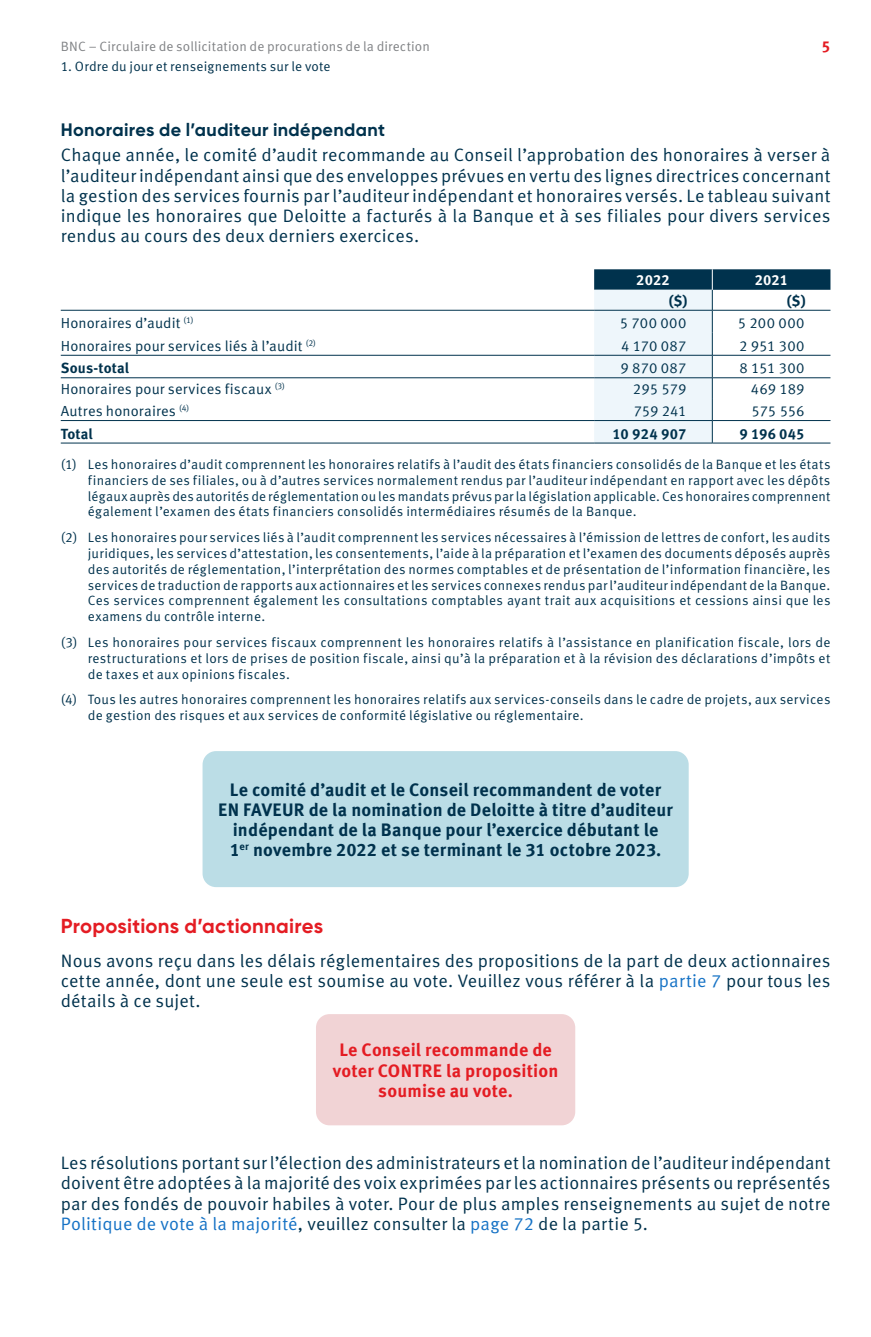
<style>
.page{position:relative;width:871px;height:1337px;background:#fff}
.page>*{position:absolute;margin:0;border:0;box-sizing:border-box;transform-origin:0 0}
._03-Sous-titre_1_-_r{font:700 20.25px "Gilroy";letter-spacing:.01em;color:#e41c23}
.Texte{font:18px/20.2px "Meta Pro Norm";letter-spacing:.015em;color:#00324d;text-align:justify}
.Texte-2{font:700 18px/20.2px "Meta Pro";letter-spacing:.01em;color:#00324d;text-align:center}
.Texte-3{font:700 18px/20.2px "Meta Pro";letter-spacing:.01em;color:#e41c23;text-align:center}
._04-Sous-titre_2{font:700 18px "Gilroy";letter-spacing:.02em;color:#00324d}
.t1{font:700 15.75px "Meta Pro";color:#e41c23}
.Texte-Table_6_5_pt{font:14.62px "Meta Pro Norm";letter-spacing:.01em;color:#00324d}
.Chiffres_6_5{font:14.62px "Meta Pro Norm";letter-spacing:.01em;color:#00324d}
.Texte-Table_6_5_pt-2{font:700 14.62px "Meta Pro";letter-spacing:.01em;color:#00324d}
.Chiffres_6_5-2{font:700 14.62px "Meta Pro";letter-spacing:.015em;color:#00324d}
.Header_6_5_pt{font:700 14.62px "Meta Pro";letter-spacing:.005em;color:#fff}
.Header_6_5_pt-2{font:700 14.62px "Meta Pro";color:#00324d}
.t2{font:13.5px/15.8px "Meta Pro Norm";letter-spacing:.02em;color:#00324d;text-align:justify}
.t3{font:13.5px "Meta Pro Norm";letter-spacing:.005em;color:#808285}
.s1{color:#1572c5}
</style>
<div class="page">
<hr style="left:61px;top:310px;width:533px;height:1px;background:#00324d">
<hr style="left:61px;top:443px;width:533px;height:1px;background:#00324d">
<hr style="left:594px;top:443px;width:118px;height:1px;background:#00324d">
<hr style="left:712px;top:443px;width:118px;height:1px;background:#00324d">
<hr style="left:61px;top:420px;width:533px;height:1px;background:#00324d">
<hr style="left:61px;top:377px;width:533px;height:1px;background:#00324d">
<hr style="left:61px;top:355px;width:533px;height:1px;background:#00324d">
<svg style="left:594px;top:269px;width:236px;height:174px"></svg>
<div style="left:202px;top:751px;width:486px;height:136px;background:#bbdde6;border-radius:14px"></div>
<div style="left:316px;top:1014px;width:259px;height:111px;background:#f1d3d5;border-radius:14px"></div>
<p class="t3" style="left:61px;top:36px;width:371px">BNC – Circulaire de sollicitation de procurations de la direction</p>
<p class="t2" style="left:61px;top:58px;width:271px">1. Ordre du jour et renseignements sur le vote</p>
<p class="t1" style="left:821px;top:35px;width:10px">5</p>
<p class="_04-Sous-titre_2" style="left:61px;top:118px;width:326px">Honoraires de l’auditeur indépendant</p>
<p class="Texte" style="left:61px;top:144px;width:771px">Chaque année, le comité d’audit recommande au Conseil l’approbation des honoraires à verser à l’auditeur indépendant ainsi que des enveloppes prévues en vertu des lignes directrices concernant la gestion des services fournis par l’auditeur indépendant et honoraires versés. Le tableau suivant indique les honoraires que Deloitte a facturés à la Banque et à ses filiales pour divers services rendus au cours des deux derniers exercices.</p>
<p class="Header_6_5_pt" style="left:636px;top:269px;width:35px">2022</p>
<p class="Header_6_5_pt" style="left:755px;top:269px;width:35px">2021</p>
<p class="Header_6_5_pt-2" style="left:668px;top:289px;width:20px">($)</p>
<p class="Header_6_5_pt-2" style="left:787px;top:289px;width:20px">($)</p>
<p class="Texte-Table_6_5_pt" style="left:61px;top:312px;width:134px">Honoraires d’audit <sup>(1)</sup></p>
<p class="Chiffres_6_5" style="left:620px;top:312px;width:68px">5 700 000</p>
<p class="Chiffres_6_5" style="left:737px;top:312px;width:68px">5 200 000</p>
<p class="Texte-Table_6_5_pt" style="left:61px;top:335px;width:257px">Honoraires pour services liés à l’audit <sup>(2)</sup></p>
<p class="Chiffres_6_5" style="left:621px;top:335px;width:67px">4 170 087</p>
<p class="Chiffres_6_5" style="left:739px;top:335px;width:67px">2 951 300</p>
<p class="Texte-Table_6_5_pt-2" style="left:61px;top:357px;width:70px">Sous-total</p>
<p class="Chiffres_6_5" style="left:620px;top:357px;width:67px">9 870 087</p>
<p class="Chiffres_6_5" style="left:739px;top:357px;width:67px">8 151 300</p>
<p class="Texte-Table_6_5_pt" style="left:61px;top:377px;width:226px">Honoraires pour services fiscaux <sup>(3)</sup></p>
<p class="Chiffres_6_5" style="left:633px;top:377px;width:55px">295 579</p>
<p class="Chiffres_6_5" style="left:751px;top:377px;width:55px">469 189</p>
<p class="Texte-Table_6_5_pt" style="left:61px;top:400px;width:130px">Autres honoraires <sup>(4)</sup></p>
<p class="Chiffres_6_5" style="left:634px;top:400px;width:54px">759 241</p>
<p class="Chiffres_6_5" style="left:751px;top:400px;width:55px">575 556</p>
<p class="Texte-Table_6_5_pt-2" style="left:61px;top:422px;width:34px">Total</p>
<p class="Chiffres_6_5-2" style="left:612px;top:422px;width:75px">10 924 907</p>
<p class="Chiffres_6_5-2" style="left:739px;top:422px;width:67px">9 196 045</p>
<p class="t2" style="left:88px;top:456px;width:744px;text-indent:-27px">(1) Les honoraires d’audit comprennent les honoraires relatifs à l’audit des états financiers consolidés de la Banque et les états financiers de ses filiales, ou à d’autres services normalement rendus par l’auditeur indépendant en rapport avec les dépôts légaux auprès des autorités de réglementation ou les mandats prévus par la législation applicable. Ces honoraires comprennent également l’examen des états financiers consolidés intermédiaires résumés de la Banque.</p>
<p class="t2" style="left:88px;top:529px;width:744px;text-indent:-27px">(2) Les honoraires pour services liés à l’audit comprennent les services nécessaires à l’émission de lettres de confort, les audits juridiques, les services d’attestation, les consentements, l’aide à la préparation et l’examen des documents déposés auprès des autorités de réglementation, l’interprétation des normes comptables et de présentation de l’information financière, les services de traduction de rapports aux actionnaires et les services connexes rendus par l’auditeur indépendant de la Banque.<br>Ces services comprennent également les consultations comptables ayant trait aux acquisitions et cessions ainsi que les examens du contrôle interne.</p>
<p class="t2" style="left:88px;top:633px;width:744px;text-indent:-27px">(3) Les honoraires pour services fiscaux comprennent les honoraires relatifs à l’assistance en planification fiscale, lors de restructurations et lors de prises de position fiscale, ainsi qu’à la préparation et à la révision des déclarations d’impôts et de taxes et aux opinions fiscales.</p>
<p class="t2" style="left:88px;top:691px;width:744px;text-indent:-27px">(4) Tous les autres honoraires comprennent les honoraires relatifs aux services-conseils dans le cadre de projets, aux services de gestion des risques et aux services de conformité législative ou réglementaire.</p>
<p class="Texte-2" style="left:218px;top:778px;width:456px">Le comité d’audit et le Conseil recommandent de voter EN FAVEUR de la nomination de Deloitte à titre d’auditeur indépendant de la Banque pour l’exercice débutant le<br>1<sup>er</sup> novembre 2022 et se terminant le 31 octobre 2023.</p>
<p class="_03-Sous-titre_1_-_r" style="left:61px;top:913px;width:264px">Propositions d’actionnaires</p>
<p class="Texte" style="left:61px;top:949px;width:771px">Nous avons reçu dans les délais réglementaires des propositions de la part de deux actionnaires cette année, dont une seule est soumise au vote. Veuillez vous référer à la <span class="s1">partie 7</span> pour tous les détails à ce sujet.</p>
<p class="Texte-3" style="left:333px;top:1038px;width:227px">Le Conseil recommande de voter CONTRE la proposition soumise au vote.</p>
<p class="Texte" style="left:61px;top:1151px;width:771px">Les résolutions portant sur l’élection des administrateurs et la nomination de l’auditeur indépendant doivent être adoptées à la majorité des voix exprimées par les actionnaires présents ou représentés par des fondés de pouvoir habiles à voter. Pour de plus amples renseignements au sujet de notre <span class="s1">Politique de vote à la majorité</span>, veuillez consulter la <span class="s1">page 72</span> de la partie 5.</p>
</div>
